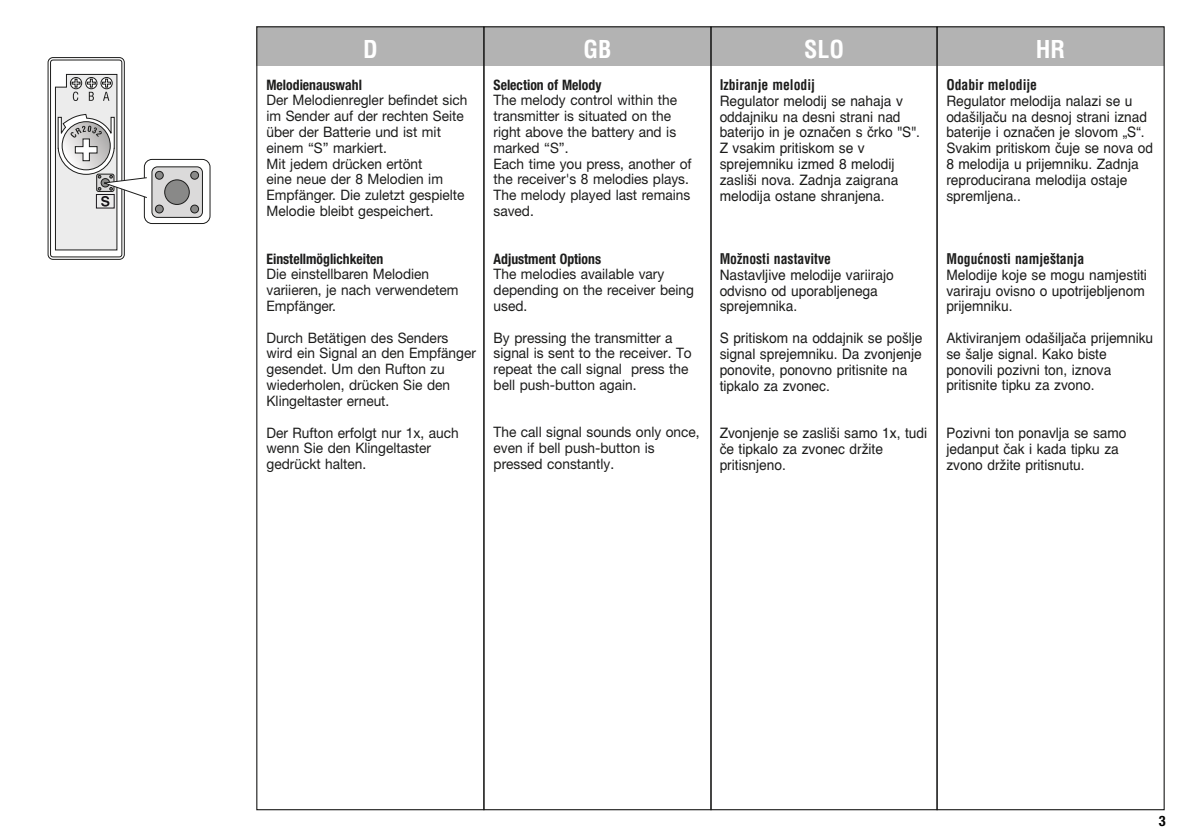
<style>
.page{position:relative;width:1191px;height:840px;background:#fff}
.page>*{position:absolute;margin:0;border:0;box-sizing:border-box;transform-origin:0 0}
.t1{font:700 condensed 24px "Helvetica";color:#fff}
.t2{font:14.4px/15.8px "Helvetica Neue";color:#1c1c1b;scale:.95 1}
.t3{font:14.4px/15.8px "Helvetica LTCE";color:#1c1c1b;scale:.95 1}
.t4{font:700 condensed 14.4px "Helvetica Neue";color:#1c1c1b;scale:.95 1}
.t5{font:700 condensed 14.4px "Helvetica LTCE";color:#1c1c1b;scale:.95 1}
.t6{font:700 condensed 14.4px "Helvetica Neue";color:#020201}
</style>
<div class="page">
<div style="left:257px;top:27px;width:907px;height:39px;background:#b3b3b3"></div>
<div style="left:936px;top:26px;width:228px;height:783px;border:1px solid #1c1c1b"></div>
<div style="left:48px;top:57px;width:77px;height:202px;border:1px solid #1c1c1b;border-radius:5px"></div>
<div style="left:144px;top:159px;width:66px;height:65px;border:1px solid #1c1c1b;border-radius:8px"></div>
<div style="left:152px;top:167px;width:50px;height:50px;background:#dbdada;border-radius:6px"></div>
<div style="left:152px;top:166px;width:51px;height:51px;border:1px solid #1c1c1b;border-radius:6px"></div>
<div style="left:165px;top:180px;width:24px;height:24px;background:#898988;border-radius:50%"></div>
<div style="left:164px;top:179px;width:26px;height:26px;border:1px solid #1c1c1b;border-radius:50%"></div>
<div style="left:191px;top:171px;width:8px;height:8px;background:#898988;border-radius:50%"></div>
<div style="left:190px;top:171px;width:9px;height:8px;border:1px solid #1c1c1b;border-radius:50%"></div>
<div style="left:191px;top:205px;width:8px;height:8px;background:#898988;border-radius:50%"></div>
<div style="left:190px;top:205px;width:9px;height:8px;border:1px solid #1c1c1b;border-radius:50%"></div>
<div style="left:155px;top:171px;width:8px;height:8px;background:#898988;border-radius:50%"></div>
<div style="left:155px;top:171px;width:9px;height:8px;border:1px solid #1c1c1b;border-radius:50%"></div>
<div style="left:155px;top:205px;width:8px;height:8px;background:#898988;border-radius:50%"></div>
<div style="left:155px;top:205px;width:9px;height:8px;border:1px solid #1c1c1b;border-radius:50%"></div>
<svg style="left:50px;top:59px;width:97px;height:198px"></svg>
<h1 class="t1" style="left:363px;top:34px;width:16px">D</h1>
<h1 class="t1" style="left:583px;top:34px;width:30px">GB</h1>
<h1 class="t1" style="left:804px;top:34px;width:42px">SLO</h1>
<h1 class="t1" style="left:1036px;top:34px;width:31px">HR</h1>
<p class="t4" style="left:266px;top:76px;width:102px">Melodienauswahl</p>
<p class="t2" style="left:266px;top:92px;width:213px">Der Melodienregler befindet sich im Sender auf der rechten Seite über der Batterie und ist mit einem “S” markiert.<br>Mit jedem drücken ertönt<br>eine neue der 8 Melodien im<br>Empfänger. Die zuletzt gespielte<br>Melodie bleibt gespeichert.</p>
<p class="t4" style="left:266px;top:249px;width:125px">Einstellmöglichkeiten</p>
<p class="t2" style="left:266px;top:266px;width:204px">Die einstellbaren Melodien variieren, je nach verwendetem<br>Empfänger.</p>
<p class="t2" style="left:266px;top:329px;width:222px">Durch Betätigen des Senders wird ein Signal an den Empfänger gesendet. Um den Rufton zu wiederholen, drücken Sie den<br>Klingeltaster erneut.</p>
<p class="t2" style="left:266px;top:424px;width:204px">Der Rufton erfolgt nur 1x, auch wenn Sie den Klingeltaster gedrückt halten.</p>
<p class="t4" style="left:493px;top:76px;width:115px">Selection of Melody</p>
<p class="t2" style="left:493px;top:92px;width:210px">The melody control within the transmitter is situated on the right above the battery and is marked “S”.<br>Each time you press, another of the receiver's 8 melodies plays.<br>The melody played last remains saved.</p>
<p class="t4" style="left:493px;top:249px;width:115px">Adjustment Options</p>
<p class="t2" style="left:493px;top:266px;width:212px">The melodies available vary depending on the receiver being used.</p>
<p class="t2" style="left:493px;top:329px;width:210px">By pressing the transmitter a signal is sent to the receiver. To repeat the call signal press the bell push-button again.</p>
<p class="t2" style="left:493px;top:424px;width:218px">The call signal sounds only once, even if bell push-button is pressed constantly.</p>
<p class="t5" style="left:719px;top:76px;width:102px">Izbiranje melodij</p>
<p class="t3" style="left:719px;top:93px;width:212px">Regulator melodij se nahaja v oddajniku na desni strani nad baterijo in je označen s črko "S".<br>Z vsakim pritiskom se v sprejemniku izmed 8 melodij zasliši nova. Zadnja zaigrana melodija ostane shranjena.</p>
<p class="t5" style="left:719px;top:249px;width:119px">Možnosti nastavitve</p>
<p class="t3" style="left:719px;top:267px;width:185px">Nastavljive melodije variirajo odvisno od uporabljenega sprejemnika.</p>
<p class="t3" style="left:719px;top:330px;width:215px">S pritiskom na oddajnik se pošlje signal sprejemniku. Da zvonjenje ponovite, ponovno pritisnite na tipkalo za zvonec.</p>
<p class="t3" style="left:719px;top:425px;width:220px">Zvonjenje se zasliši samo 1x, tudi če tipkalo za zvonec držite pritisnjeno.</p>
<p class="t5" style="left:946px;top:76px;width:97px">Odabir melodije</p>
<p class="t3" style="left:946px;top:93px;width:219px">Regulator melodija nalazi se u odašiljaču na desnoj strani iznad baterije i označen je slovom „S“.<br>Svakim pritiskom čuje se nova od<br>8 melodija u prijemniku. Zadnja reproducirana melodija ostaje spremljena..</p>
<p class="t5" style="left:946px;top:249px;width:147px">Mogućnosti namještanja</p>
<p class="t3" style="left:946px;top:267px;width:213px">Melodije koje se mogu namjestiti variraju ovisno o upotrijebljenom prijemniku.</p>
<p class="t3" style="left:946px;top:330px;width:219px">Aktiviranjem odašiljača prijemniku se šalje signal. Kako biste ponovili pozivni ton, iznova pritisnite tipku za zvono.</p>
<p class="t3" style="left:946px;top:425px;width:191px">Pozivni ton ponavlja se samo jedanput čak i kada tipku za zvono držite pritisnutu.</p>
<p class="t6" style="left:1158px;top:811px;width:8px">3</p>
</div>
